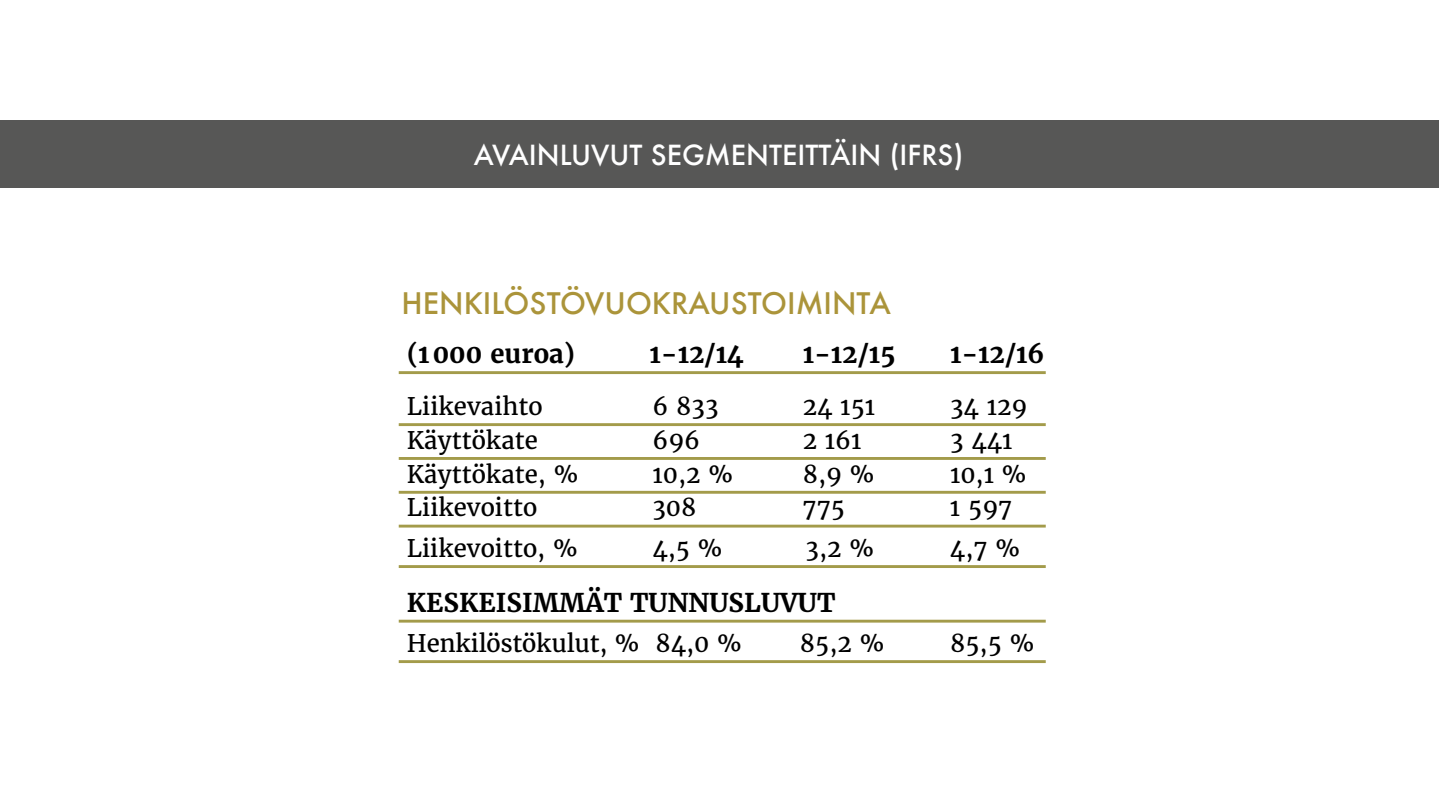
<style>
.page{position:relative;width:1440px;height:810px;background:#fff}
.page>*{position:absolute;margin:0;border:0;box-sizing:border-box;transform-origin:0 0}
.t1{font:500 29.03px "Futura";color:#ab943a}
.t2{font:500 27.08px "Futura";color:#fff}
.t3{font:700 25.8px "Merriweather";color:#000}
.t4{font:24.15px "Merriweather";color:#000}
</style>
<div class="page">
<div style="left:1px;top:121px;width:1438px;height:67px;background:#575756"></div>
<hr style="left:399px;top:620px;width:647px;height:3px;background:#a39b4a">
<hr style="left:399px;top:660px;width:647px;height:3px;background:#a39b4a">
<hr style="left:399px;top:371px;width:647px;height:3px;background:#a39b4a">
<hr style="left:399px;top:423px;width:647px;height:3px;background:#a39b4a">
<hr style="left:399px;top:457px;width:647px;height:3px;background:#a39b4a">
<hr style="left:399px;top:491px;width:647px;height:3px;background:#a39b4a">
<hr style="left:399px;top:525px;width:647px;height:3px;background:#a39b4a">
<hr style="left:399px;top:565px;width:647px;height:3px;background:#a39b4a">
<p class="t2" style="left:474px;top:137px;width:491px">AVAINLUVUT SEGMENTEITTÄIN (IFRS)</p>
<p class="t1" style="left:402px;top:283px;width:491px">HENKILÖSTÖVUOKRAUSTOIMINTA</p>
<p class="t3" style="left:407px;top:337px;width:170px">(1000 euroa)</p>
<p class="t3" style="left:650px;top:337px;width:96px">1-12/14</p>
<p class="t3" style="left:803px;top:337px;width:94px">1-12/15</p>
<p class="t3" style="left:950px;top:337px;width:96px">1-12/16</p>
<p class="t4" style="left:407px;top:391px;width:137px">Liikevaihto</p>
<p class="t4" style="left:652px;top:391px;width:68px">6 833</p>
<p class="t4" style="left:803px;top:391px;width:74px">24 151</p>
<p class="t4" style="left:950px;top:391px;width:79px">34 129</p>
<p class="t4" style="left:407px;top:425px;width:133px">Käyttökate</p>
<p class="t4" style="left:652px;top:425px;width:49px">696</p>
<p class="t4" style="left:803px;top:425px;width:60px">2 161</p>
<p class="t4" style="left:950px;top:425px;width:64px">3 441</p>
<p class="t4" style="left:407px;top:459px;width:173px">Käyttökate, %</p>
<p class="t4" style="left:652px;top:459px;width:82px">10,2 %</p>
<p class="t4" style="left:803px;top:459px;width:73px">8,9 %</p>
<p class="t4" style="left:950px;top:459px;width:78px">10,1 %</p>
<p class="t4" style="left:407px;top:493px;width:132px">Liikevoitto</p>
<p class="t4" style="left:652px;top:493px;width:46px">308</p>
<p class="t4" style="left:803px;top:493px;width:44px">775</p>
<p class="t4" style="left:950px;top:493px;width:64px">1 597</p>
<p class="t4" style="left:407px;top:533px;width:173px">Liikevoitto, %</p>
<p class="t4" style="left:652px;top:533px;width:72px">4,5 %</p>
<p class="t4" style="left:806px;top:533px;width:70px">3,2 %</p>
<p class="t4" style="left:950px;top:533px;width:72px">4,7 %</p>
<p class="t3" style="left:407px;top:586px;width:430px">KESKEISIMMÄT TUNNUSLUVUT</p>
<p class="t4" style="left:407px;top:628px;width:337px">Henkilöstökulut, % 84,0 %</p>
<p class="t4" style="left:800px;top:628px;width:86px">85,2 %</p>
<p class="t4" style="left:950px;top:628px;width:86px">85,5 %</p>
</div>
